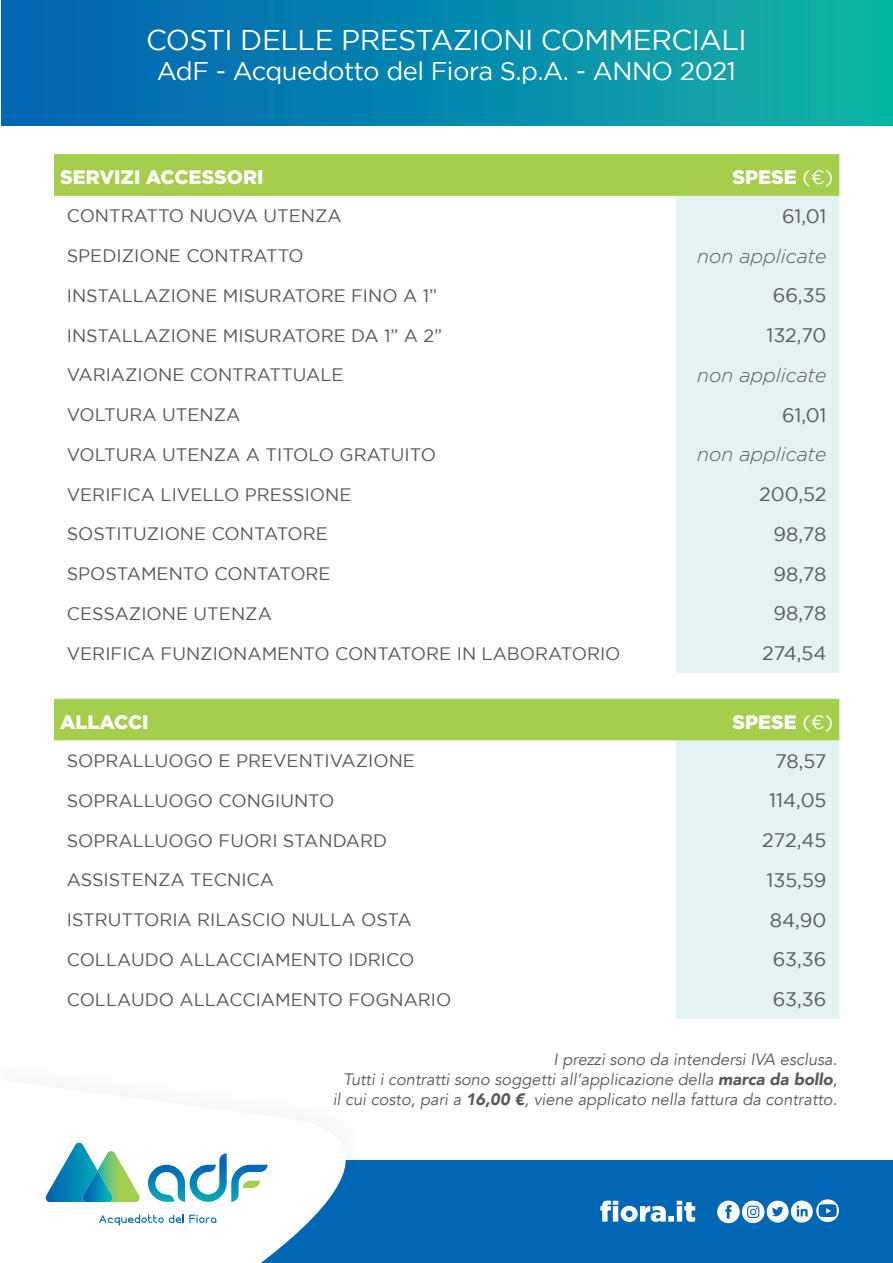
<style>
.page{position:relative;width:893px;height:1263px;background:#fff}
.page>*{position:absolute;margin:0;border:0;box-sizing:border-box;transform-origin:0 0}
.t1{font:28.5px "Gotham";letter-spacing:-.02em;color:#fff}
.t2{font:25.5px "Gotham";letter-spacing:-.02em;color:#fff}
.t3{font:19.5px "Gotham";letter-spacing:-.005em;color:#57585a}
.t4{font:900 19.5px "Gotham";color:#fff}
.t5{font:italic 300 19.5px "Gotham";color:#57585a}
.t6{font:18px "Gotham";color:#57585a}
.t7{font:italic 16.5px/19.8px "Avenir";color:#57585a;text-align:right}
.s1{font-weight:400}
.s2{font-weight:900}
</style>
<div class="page">
<div style="left:0;top:1161px;width:893px;height:102px;background:#0166b3"></div>
<svg style="left:0;top:1142px;width:435px;height:121px;fill:#fff"></svg>
<svg style="left:148px;top:1153px;width:120px;height:49px"></svg>
<svg style="left:45px;top:1143px;width:96px;height:59px"></svg>
<svg style="left:99px;top:1215px;width:84px;height:11px"></svg>
<svg style="left:189px;top:1215px;width:27px;height:8px"></svg>
<svg style="left:717px;top:1199px;width:122px;height:24px"></svg>
<svg style="left:600px;top:1200px;width:95px;height:22px"></svg>
<div style="left:1px;top:0;width:892px;height:125px;background:linear-gradient(to right,#0060b5,#0fb3a5)"></div>
<div style="left:54px;top:154px;width:785px;height:42px;background:#a4ce4c"></div>
<div style="left:676px;top:196px;width:163px;height:477px;background:#e5f2f4"></div>
<div style="left:54px;top:699px;width:785px;height:42px;background:#a4ce4c"></div>
<div style="left:676px;top:741px;width:163px;height:278px;background:#e5f2f4"></div>
<h1 class="t1" style="left:146px;top:24px;width:602px">COSTI DELLE PRESTAZIONI COMMERCIALI</h1>
<h2 class="t2" style="left:157px;top:57px;width:581px">AdF - Acquedotto del Fiora S.p.A. - ANNO 2021</h2>
<p class="t4" style="left:60px;top:166px;width:205px">SERVIZI ACCESSORI</p>
<p class="t4" style="left:732px;top:166px;width:102px">SPESE <span class="s1">(¤)</span></p>
<p class="t6" style="left:67px;top:206px;width:276px">CONTRATTO NUOVA UTENZA</p>
<p class="t3" style="left:782px;top:205px;width:46px">61,01</p>
<p class="t6" style="left:67px;top:246px;width:239px">SPEDIZIONE CONTRATTO</p>
<p class="t5" style="left:697px;top:245px;width:131px">non applicate</p>
<p class="t6" style="left:67px;top:286px;width:372px">INSTALLAZIONE MISURATORE FINO A 1”</p>
<p class="t3" style="left:773px;top:285px;width:55px">66,35</p>
<p class="t6" style="left:67px;top:325px;width:377px">INSTALLAZIONE MISURATORE DA 1” A 2”</p>
<p class="t3" style="left:766px;top:324px;width:62px">132,70</p>
<p class="t6" style="left:67px;top:365px;width:278px">VARIAZIONE CONTRATTUALE</p>
<p class="t5" style="left:697px;top:364px;width:131px">non applicate</p>
<p class="t6" style="left:67px;top:405px;width:175px">VOLTURA UTENZA</p>
<p class="t3" style="left:782px;top:404px;width:46px">61,01</p>
<p class="t6" style="left:67px;top:445px;width:371px">VOLTURA UTENZA A TITOLO GRATUITO</p>
<p class="t5" style="left:697px;top:444px;width:131px">non applicate</p>
<p class="t6" style="left:67px;top:484px;width:286px">VERIFICA LIVELLO PRESSIONE</p>
<p class="t3" style="left:759px;top:483px;width:69px">200,52</p>
<p class="t6" style="left:67px;top:524px;width:263px">SOSTITUZIONE CONTATORE</p>
<p class="t3" style="left:773px;top:523px;width:55px">98,78</p>
<p class="t6" style="left:67px;top:564px;width:265px">SPOSTAMENTO CONTATORE</p>
<p class="t3" style="left:773px;top:563px;width:55px">98,78</p>
<p class="t6" style="left:67px;top:603px;width:207px">CESSAZIONE UTENZA</p>
<p class="t3" style="left:773px;top:603px;width:55px">98,78</p>
<p class="t6" style="left:67px;top:643px;width:555px">VERIFICA FUNZIONAMENTO CONTATORE IN LABORATORIO</p>
<p class="t3" style="left:762px;top:642px;width:66px">274,54</p>
<p class="t4" style="left:60px;top:711px;width:90px">ALLACCI</p>
<p class="t4" style="left:732px;top:711px;width:102px">SPESE <span class="s1">(¤)</span></p>
<p class="t6" style="left:67px;top:751px;width:350px">SOPRALLUOGO E PREVENTIVAZIONE</p>
<p class="t3" style="left:775px;top:750px;width:53px">78,57</p>
<p class="t6" style="left:67px;top:790px;width:269px">SOPRALLUOGO CONGIUNTO</p>
<p class="t3" style="left:769px;top:790px;width:59px">114,05</p>
<p class="t6" style="left:67px;top:830px;width:322px">SOPRALLUOGO FUORI STANDARD</p>
<p class="t3" style="left:762px;top:829px;width:66px">272,45</p>
<p class="t6" style="left:67px;top:870px;width:209px">ASSISTENZA TECNICA</p>
<p class="t3" style="left:766px;top:869px;width:62px">135,59</p>
<p class="t6" style="left:67px;top:910px;width:347px">ISTRUTTORIA RILASCIO NULLA OSTA</p>
<p class="t3" style="left:770px;top:909px;width:58px">84,90</p>
<p class="t6" style="left:67px;top:949px;width:349px">COLLAUDO ALLACCIAMENTO IDRICO</p>
<p class="t3" style="left:773px;top:949px;width:55px">63,36</p>
<p class="t6" style="left:67px;top:989px;width:386px">COLLAUDO ALLACCIAMENTO FOGNARIO</p>
<p class="t3" style="left:773px;top:988px;width:55px">63,36</p>
<p class="t7" style="left:333px;top:1050px;width:506px">I prezzi sono da intendersi IVA esclusa.<br>Tutti i contratti sono soggetti all’applicazione della <span class="s2">marca da bollo</span>, il cui costo, pari a <span class="s2">16,00 €</span>, viene applicato nella fattura da contratto.</p>
</div>
